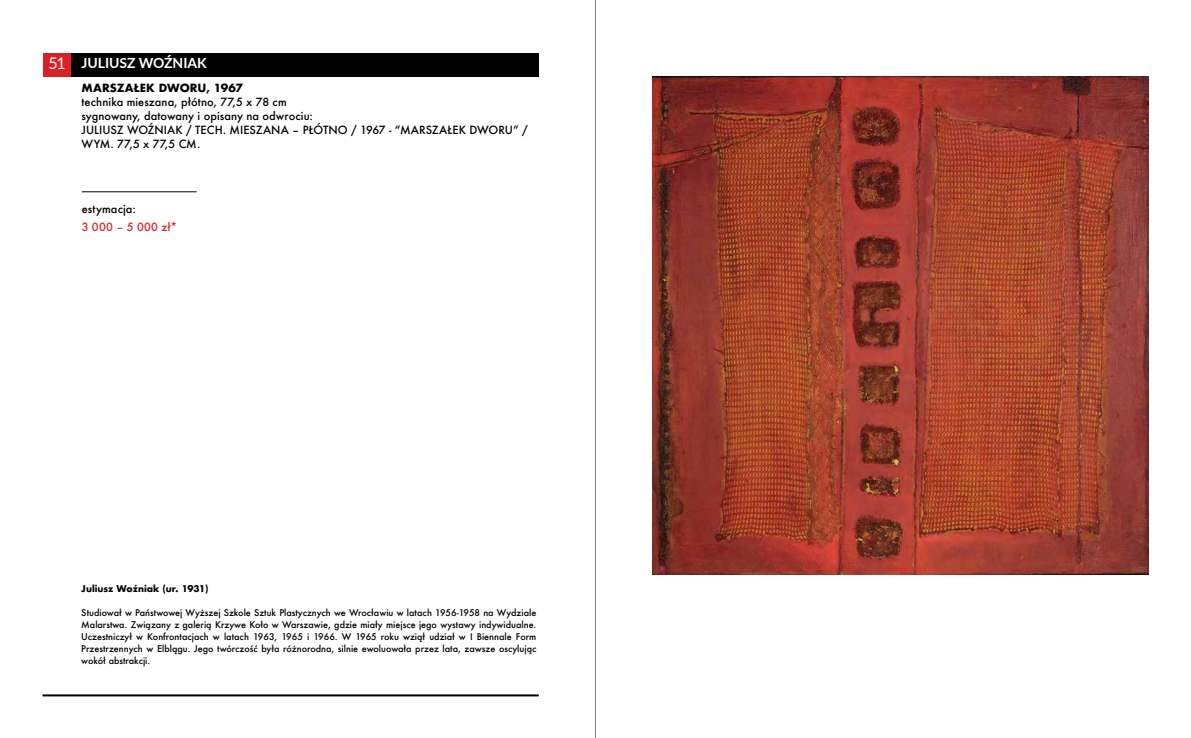
<style>
.page{position:relative;width:1191px;height:738px;background:#fff}
.page>*{position:absolute;margin:0;border:0;box-sizing:border-box;transform-origin:0 0}
.t1{font:16px "Lato";color:#fff}
.t2{font:700 14px "Lato";letter-spacing:-.005em;color:#fff}
.t3{font:500 11px/14px "Futura";letter-spacing:.005em;color:#000}
.t4{font:700 11px "Futura";letter-spacing:.005em;color:#000}
.t5{font:500 11px "Futura";letter-spacing:.03em;color:#da2128}
.t6{font:500 9px/12px "Futura";color:#000;text-align:justify}
.t7{font:700 9px "Futura";color:#000}
</style>
<div class="page">
<div style="left:71px;top:53px;width:468px;height:23px;background:#000"></div>
<div style="left:43px;top:53px;width:28px;height:23px;background:#da2128"></div>
<hr style="left:595px;top:0;width:1px;height:737px;background:#848688">
<hr style="left:43px;top:693px;width:496px;height:2px;background:#000">
<hr style="left:82px;top:191px;width:115px;height:1px;background:#000">
<img style="left:652px;top:76px;width:496px;height:497px">
<h1 class="t1" style="left:48px;top:53px;width:19px">51</h1>
<h2 class="t2" style="left:81px;top:54px;width:127px">JULIUSZ WOŹNIAK</h2>
<p class="t4" style="left:81px;top:81px;width:163px">MARSZAŁEK DWORU, 1967</p>
<p class="t3" style="left:81px;top:95px;width:448px">technika mieszana, płótno, 77,5 x 78 cm<br>sygnowany, datowany i opisany na odwrociu:<br>JULIUSZ WOŹNIAK / TECH. MIESZANA – PŁÓTNO / 1967 - “MARSZAŁEK DWORU” / WYM. 77,5 x 77,5 CM.</p>
<p class="t3" style="left:82px;top:201px;width:56px">estymacja:</p>
<p class="t5" style="left:82px;top:219px;width:97px">3 000 – 5 000 zł*</p>
<p class="t7" style="left:81px;top:582px;width:129px">Juliusz Woźniak (ur. 1931)</p>
<p class="t6" style="left:81px;top:606px;width:456px">Studiował w Państwowej Wyższej Szkole Sztuk Plastycznych we Wrocławiu w latach 1956-1958 na Wydziale Malarstwa. Związany z galerią Krzywe Koło w Warszawie, gdzie miały miejsce jego wystawy indywidualne.<br>Uczestniczył w Konfrontacjach w latach 1963, 1965 i 1966. W 1965 roku wziął udział w I Biennale Form Przestrzennych w Elblągu. Jego twórczość była różnorodna, silnie ewoluowała przez lata, zawsze oscylując wokół abstrakcji.</p>
</div>
